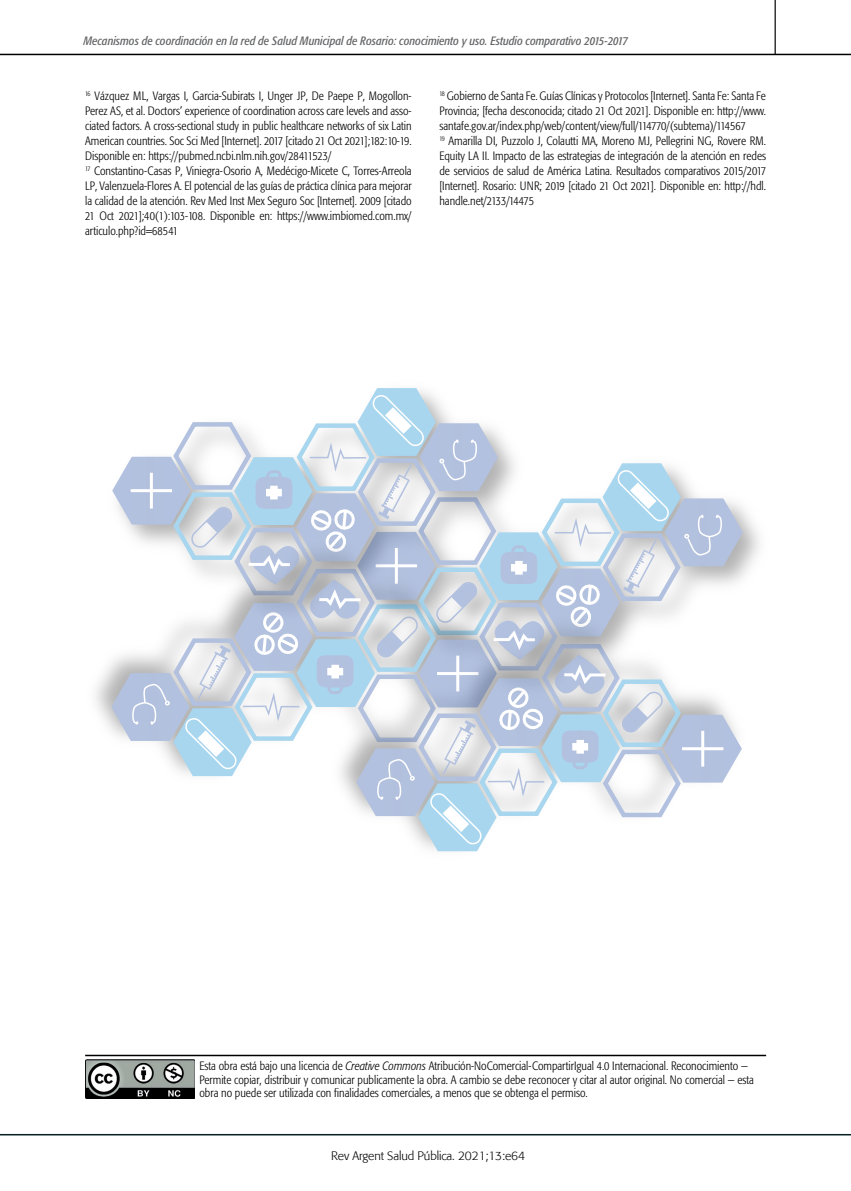
<style>
.page{position:relative;width:851px;height:1191px;background:#fff}
.page>*{position:absolute;margin:0;border:0;box-sizing:border-box;transform-origin:0 0}
.t1{font:300 condensed 12px/15px "Formata";color:#000}
.t2{font:italic condensed 12px "Formata";color:#636466}
.t3{font:300 12px "Formata";letter-spacing:-.01em;color:#000}
.s1{font-style:italic}
</style>
<div class="page">
<hr style="left:0;top:54px;width:850px;height:1px;background:#000">
<hr style="left:0;top:1134px;width:850px;height:1px;background:#061f20">
<hr style="left:774px;top:0;width:1px;height:54px;background:#000">
<img style="left:85px;top:1059px;width:110px;height:39px">
<hr style="left:85px;top:1054px;width:681px;height:2px;background:#000">
<svg style="left:111px;top:388px;width:631px;height:463px"></svg>
<p class="t2" style="left:83px;top:34px;width:546px">Mecanismos de coordinación en la red de Salud Municipal de Rosario: conocimiento y uso. Estudio comparativo 2015-2017</p>
<p class="t1" style="left:85px;top:88px;width:328px"><sup>16</sup> Vázquez ML, Vargas I, Garcia-Subirats I, Unger JP, De Paepe P, Mogollon-Perez AS, et al. Doctors’ experience of coordination across care levels and asso&shy;ciated factors. A cross-sectional study in public healthcare networks of six Latin American countries. Soc Sci Med [Internet]. 2017 [citado 21 Oct 2021];182:10-19.<br>Disponible en: https://pubmed.ncbi.nlm.nih.gov/28411523/<br><sup>17</sup> Constantino-Casas P, Viniegra-Osorio A, Medécigo-Micete C, Torres-Arreola LP, Valenzuela-Flores A. El potencial de las guías de práctica clínica para mejorar la calidad de la atención. Rev Med Inst Mex Seguro Soc [Internet]. 2009 [citado 21 Oct 2021];40(1):103-108. Disponible en: https://www.imbiomed.com.mx/ articulo.php?id=68541</p>
<p class="t1" style="left:439px;top:88px;width:328px"><sup>18</sup> Gobierno de Santa Fe. Guías Clínicas y Protocolos [Internet]. Santa Fe: Santa Fe Provincia; [fecha desconocida; citado 21 Oct 2021]. Disponible en: http://www. santafe.gov.ar/index.php/web/content/view/full/114770/(subtema)/114567<br><sup>19</sup> Amarilla DI, Puzzolo J, Colautti MA, Moreno MJ, Pellegrini NG, Rovere RM.<br>Equity LA II. Impacto de las estrategias de integración de la atención en redes de servicios de salud de América Latina. Resultados comparativos 2015/2017 [Internet]. Rosario: UNR; 2019 [citado 21 Oct 2021]. Disponible en: http://hdl. handle.net/2133/14475</p>
<p class="t1" style="left:199px;top:1059px;width:556px;line-height:13.5px">Esta obra está bajo una licencia de <span class="s1">Creative Commons</span> Atribución-NoComercial-CompartirIgual 4.0 Internacional. Reconocimiento —<br>Permite copiar, distribuir y comunicar publicamente la obra. A cambio se debe reconocer y citar al autor original. No comercial — esta obra no puede ser utilizada con finalidades comerciales, a menos que se obtenga el permiso.</p>
<p class="t3" style="left:331px;top:1149px;width:195px">Rev Argent Salud Pública. 2021;13:e64</p>
</div>
